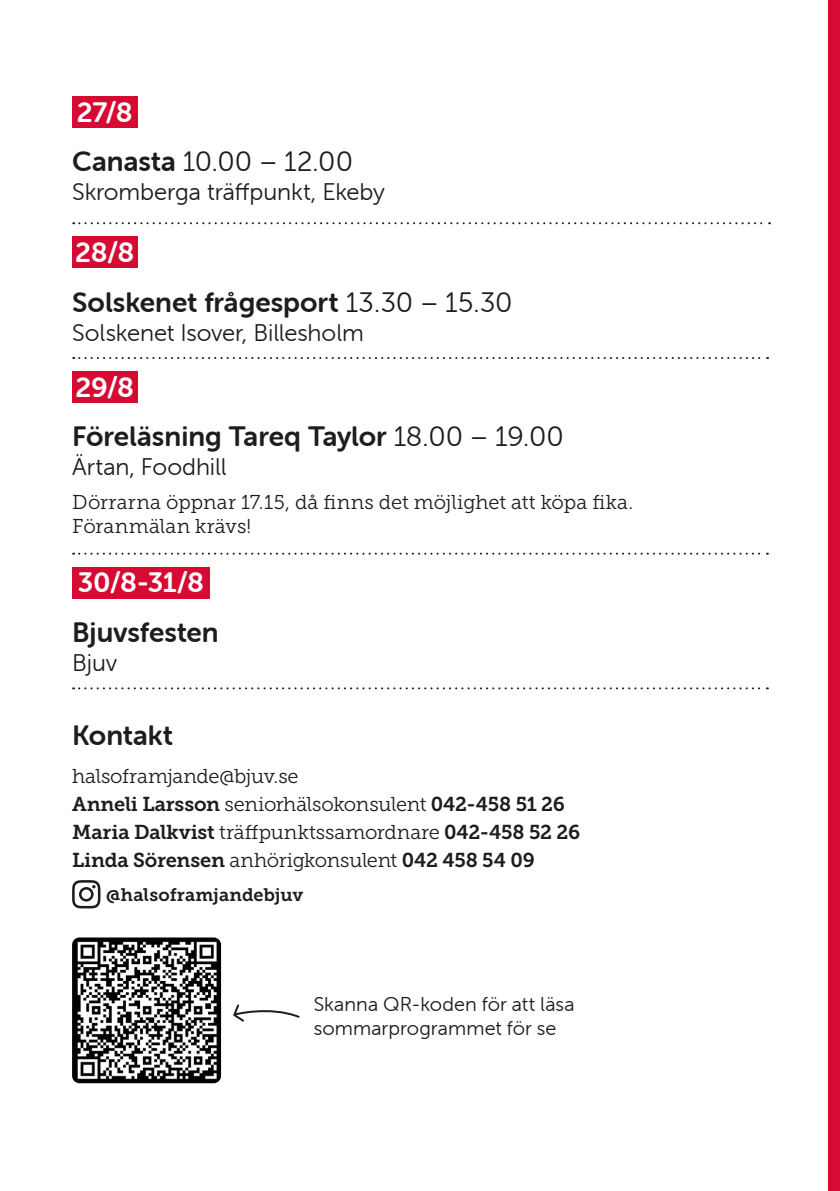
<style>
.page{position:relative;width:840px;height:1191px;background:#fff}
.page>*{position:absolute;margin:0;border:0;box-sizing:border-box;transform-origin:0 0}
.t1{font:28px "Museo Sans Rounded 700";color:#1d1d1b}
.t2{font:28px "Museo Sans Rounded 700";letter-spacing:-.01em;color:#fff}
.t3{font:28px "Museo Sans Rounded 300";letter-spacing:.005em;color:#1d1d1b}
.t4{font:24px "Museo Sans Rounded 300";letter-spacing:-.005em;color:#1d1d1b}
.t5{font:20px "Museo Slab 700";letter-spacing:-.01em;color:#1d1d1b}
.t6{font:20px/24px "Museo Slab 300";color:#1d1d1b}
.t7{font:20px/24px "Museo Sans Rounded 300";letter-spacing:.005em;color:#1d1d1b}
.t8{font:18px "Museo Slab 700";letter-spacing:.005em;color:#1d1d1b}
.s1{font-family:"Museo Sans Rounded 700"}
.s2{font-family:"Museo Sans Rounded 300"}
.s3{font-family:"Museo Slab 300"}
</style>
<div class="page">
<svg style="left:73px;top:222px;width:696px;height:2px"></svg>
<svg style="left:73px;top:357px;width:694px;height:2px"></svg>
<svg style="left:73px;top:552px;width:694px;height:2px"></svg>
<svg style="left:73px;top:687px;width:694px;height:2px"></svg>
<div style="left:72px;top:96px;width:65px;height:32px;background:#d60b33"></div>
<div style="left:72px;top:236px;width:65px;height:32px;background:#d60b33"></div>
<div style="left:72px;top:371px;width:65px;height:32px;background:#d60b33"></div>
<div style="left:72px;top:567px;width:137px;height:31px;background:#d60b33"></div>
<svg style="left:72px;top:880px;width:28px;height:28px"></svg>
<div style="left:827px;top:0;width:12px;height:1191px;background:#d60b33"></div>
<img style="left:72px;top:937px;width:149px;height:146px">
<svg style="left:233px;top:1004px;width:67px;height:18px"></svg>
<p class="t2" style="left:77px;top:96px;width:57px">27/8</p>
<p class="t3" style="left:72px;top:146px;width:282px"><span class="s1">Canasta</span> 10.00 – 12.00</p>
<p class="t4" style="left:72px;top:178px;width:314px">Skromberga träffpunkt, Ekeby</p>
<p class="t2" style="left:75px;top:237px;width:61px">28/8</p>
<p class="t1" style="left:72px;top:286px;width:441px">Solskenet frågesport <span class="s2">13.30 – 15.30</span></p>
<p class="t4" style="left:72px;top:319px;width:293px">Solskenet Isover, Billesholm</p>
<p class="t2" style="left:75px;top:371px;width:60px">29/8</p>
<p class="t1" style="left:72px;top:421px;width:493px">Föreläsning Tareq Taylor <span class="s2">18.00 – 19.00</span></p>
<p class="t4" style="left:72px;top:454px;width:156px">Ärtan, Foodhill</p>
<p class="t6" style="left:72px;top:490px;width:562px">Dörrarna öppnar 17.15, då finns det möjlighet att köpa fika.<br>Föranmälan krävs!</p>
<p class="t2" style="left:78px;top:567px;width:128px">30/8-31/8</p>
<p class="t1" style="left:72px;top:617px;width:148px">Bjuvsfesten</p>
<p class="t4" style="left:72px;top:649px;width:47px">Bjuv</p>
<p class="t1" style="left:72px;top:720px;width:102px">Kontakt</p>
<p class="t6" style="left:72px;top:764px;width:228px">halsoframjande@bjuv.se</p>
<p class="t5" style="left:72px;top:793px;width:494px">Anneli Larsson <span class="s3">seniorhälsokonsulent</span> 042-458 51 26</p>
<p class="t5" style="left:72px;top:821px;width:509px">Maria Dalkvist <span class="s3">träffpunktssamordnare</span> 042-458 52 26</p>
<p class="t5" style="left:72px;top:849px;width:464px">Linda Sörensen <span class="s3">anhörigkonsulent</span> 042 458 54 09</p>
<p class="t8" style="left:106px;top:884px;width:199px">@halsoframjandebjuv</p>
<p class="t7" style="left:313px;top:992px;width:262px">Skanna QR-koden för att läsa sommarprogrammet för se</p>
</div>
